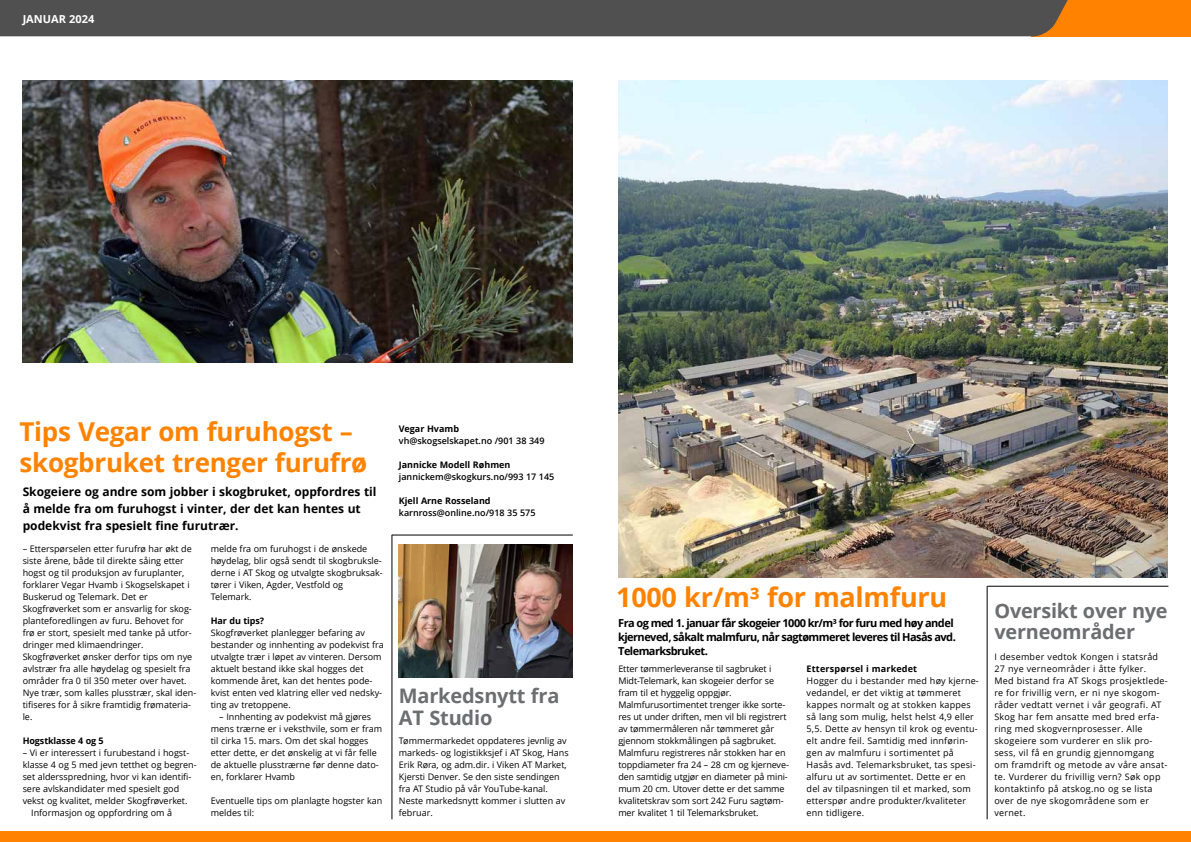
<style>
.page{position:relative;width:1191px;height:842px;background:#fff}
.page>*{position:absolute;margin:0;border:0;box-sizing:border-box;transform-origin:0 0}
.t1{font:700 27px "Open Sans";letter-spacing:-.01em;color:#ff8300}
.t2{font:700 26px/31px "Open Sans";letter-spacing:-.01em;color:#ff8300}
.t3{font:700 20px/22px "Open Sans";letter-spacing:-.01em;color:#6d6e71}
.t4{font:700 19.9px/21.2px "Open Sans";letter-spacing:-.01em;color:#6d6e71}
.t5{font:700 12px/17px "Open Sans";color:#000}
.t6{font:700 11px/14px "Open Sans";letter-spacing:-.05em;color:#000}
.t7{font:700 11px "Open Sans";color:#fff}
.t8{font:9px/12px "Open Sans";color:#000}
.t9{font:9px/12px "Open Sans";letter-spacing:.03em;color:#000}
.t10{font:9px/12px "Open Sans";letter-spacing:.02em;color:#000}
.t11{font:600 9px "Open Sans";color:#000}
.t12{font:700 9px "Open Sans";color:#000}
.t13{font:700 9px "Open Sans";letter-spacing:.02em;color:#000}
</style>
<div class="page">
<div style="left:1031px;top:0;width:160px;height:36px;background:#ff8300"></div>
<div style="left:0;top:0;width:1068px;height:36px;background:#515050"></div>
<div style="left:0;top:831px;width:1191px;height:11px;background:#ff8300"></div>
<img style="left:618px;top:81px;width:549px;height:496px">
<img style="left:23px;top:81px;width:550px;height:282px">
<img style="left:399px;top:544px;width:174px;height:133px">
<hr style="left:392px;top:535px;width:1px;height:284px;background:#000">
<hr style="left:987px;top:586px;width:1px;height:233px;background:#000">
<hr style="left:392px;top:535px;width:181px;height:1px;background:#000">
<hr style="left:987px;top:586px;width:181px;height:1px;background:#000">
<p class="t7" style="left:23px;top:11px;width:73px">JANUAR 2024</p>
<h2 class="t2" style="left:20px;top:415px;width:349px">Tips Vegar om furuhogst – skogbruket trenger furufrø</h2>
<h3 class="t5" style="left:23px;top:483px;width:355px">Skogeiere og andre som jobber i skogbruket, oppfordres til å melde fra om furuhogst i vinter, der det kan hentes ut podekvist fra spesielt fine furutrær.</h3>
<p class="t8" style="left:23px;top:543px;width:175px">– Etterspørselen etter furufrø har økt de siste årene, både til direkte såing etter hogst og til produksjon av furuplanter, forklarer Vegar Hvamb i Skogselskapet i Buskerud og Telemark. Det er Skogfrøverket som er ansvarlig for skog&shy;planteforedlingen av furu. Behovet for frø er stort, spesielt med tanke på utfor&shy;dringer med klimaendringer.<br>Skogfrøverket ønsker derfor tips om nye avlstrær fra alle høydelag og spesielt fra områder fra 0 til 350 meter over havet.<br>Nye trær, som kalles plusstrær, skal iden&shy;tifiseres for å sikre framtidig frømateria&shy;le.</p>
<p class="t12" style="left:23px;top:734px;width:83px">Hogstklasse 4 og 5</p>
<p class="t8" style="left:23px;top:746px;width:168px">– Vi er interessert i furubestand i hogst-</p>
<p class="t8" style="left:23px;top:758px;width:175px">klasse 4 og 5 med jevn tetthet og begren-</p>
<p class="t8" style="left:23px;top:770px;width:170px">set aldersspredning, hvor vi kan identifi-</p>
<p class="t8" style="left:23px;top:782px;width:158px">sere avlskandidater med spesielt god</p>
<p class="t8" style="left:23px;top:794px;width:166px">vekst og kvalitet, melder Skogfrøverket.</p>
<p class="t8" style="left:31px;top:806px;width:142px">Informasjon og oppfordring om å</p>
<p class="t8" style="left:211px;top:542px;width:174px">melde fra om furuhogst i de ønskede høydelag, blir også sendt til skogbruksle&shy;derne i AT Skog og utvalgte skogbruksak&shy;tører i Viken, Agder, Vestfold og<br>Telemark.</p>
<p class="t12" style="left:211px;top:614px;width:55px">Har du tips?</p>
<p class="t8" style="left:211px;top:626px;width:174px">Skogfrøverket planlegger befaring av bestander og innhenting av podekvist fra utvalgte trær i løpet av vinteren. Dersom aktuelt bestand ikke skal hogges det kommende året, kan det hentes pode&shy;kvist enten ved klatring eller ved nedsky&shy;ting av tretoppene.</p>
<p class="t8" style="left:211px;top:710px;width:173px;text-indent:9px">– Innhenting av podekvist må gjøres mens trærne er i veksthvile, som er fram til cirka 15. mars. Om det skal hogges etter dette, er det ønskelig at vi får felle de aktuelle plusstrærne før denne dato&shy;en, forklarer Hvamb</p>
<p class="t8" style="left:211px;top:794px;width:173px">Eventuelle tips om planlagte hogster kan meldes til:</p>
<p class="t12" style="left:399px;top:422px;width:62px">Vegar Hvamb</p>
<p class="t11" style="left:399px;top:435px;width:147px">vh@skogselskapet.no /901 38 349</p>
<p class="t12" style="left:399px;top:458px;width:113px">Jannicke Modell Røhmen</p>
<p class="t11" style="left:399px;top:471px;width:157px">jannickem@skogkurs.no/993 17 145</p>
<p class="t12" style="left:399px;top:494px;width:93px">Kjell Arne Rosseland</p>
<p class="t11" style="left:399px;top:507px;width:138px">karnross@online.no/918 35 575</p>
<h3 class="t3" style="left:399px;top:684px;width:162px">Markedsnytt fra<br>AT Studio</h3>
<p class="t8" style="left:399px;top:735px;width:171px">Tømmermarkedet oppdateres jevnlig av markeds- og logistikksjef i AT Skog, Hans Erik Røra, og adm.dir. i Viken AT Market, Kjersti Denver. Se den siste sendingen fra AT Studio på vår YouTube-kanal.<br>Neste markedsnytt kommer i slutten av februar.</p>
<h1 class="t1" style="left:616px;top:578px;width:332px">1000 kr/m³ for malmfuru</h1>
<p class="t6" style="left:618px;top:615px;width:339px">Fra og med 1. januar får skogeier 1000 kr/m³ for furu med høy andel kjerneved, såkalt malmfuru, når sagtømmeret leveres til Hasås avd.<br>Telemarksbruket.</p>
<p class="t8" style="left:618px;top:663px;width:172px">Etter tømmerleveranse til sagbruket i Midt-Telemark, kan skogeier derfor se fram til et hyggelig oppgjør.<br>Malmfurusortimentet trenger ikke sorte&shy;res ut under driften, men vil bli registrert av tømmermåleren når tømmeret går gjennom stokkmålingen på sagbruket.<br>Malmfuru registreres når stokken har en toppdiameter fra 24 – 28 cm og kjerneve&shy;den samtidig utgjør en diameter på mini&shy;mum 20 cm. Utover dette er det samme kvalitetskrav som sort 242 Furu sagtøm&shy;mer kvalitet 1 til Telemarksbruket.</p>
<p class="t13" style="left:806px;top:662px;width:112px">Etterspørsel i markedet</p>
<p class="t10" style="left:806px;top:674px;width:174px">Hogger du i bestander med høy kjerne&shy;vedandel, er det viktig at tømmeret kappes normalt og at stokken kappes så lang som mulig, helst helst 4,9 eller 5,5. Dette av hensyn til krok og eventu&shy;elt andre feil. Samtidig med innførin&shy;gen av malmfuru i sortimentet på Hasås avd. Telemarksbruket, tas spesi&shy;alfuru ut av sortimentet. Dette er en del av tilpasningen til et marked, som etterspør andre produkter/kvaliteter enn tidligere.</p>
<h3 class="t4" style="left:994px;top:599px;width:175px">Oversikt over nye verneområder</h3>
<p class="t9" style="left:994px;top:651px;width:175px">I desember vedtok Kongen i statsråd 27 nye verneområder i åtte fylker.<br>Med bistand fra AT Skogs prosjektlede&shy;re for frivillig vern, er ni nye skogom&shy;råder vedtatt vernet i vår geografi. AT Skog har fem ansatte med bred erfa&shy;ring med skogvernprosesser. Alle skogeiere som vurderer en slik pro&shy;sess, vil få en grundig gjennomgang om framdrift og metode av våre ansat&shy;te. Vurderer du frivillig vern? Søk opp kontaktinfo på atskog.no og se lista over de nye skogområdene som er vernet.</p>
</div>
